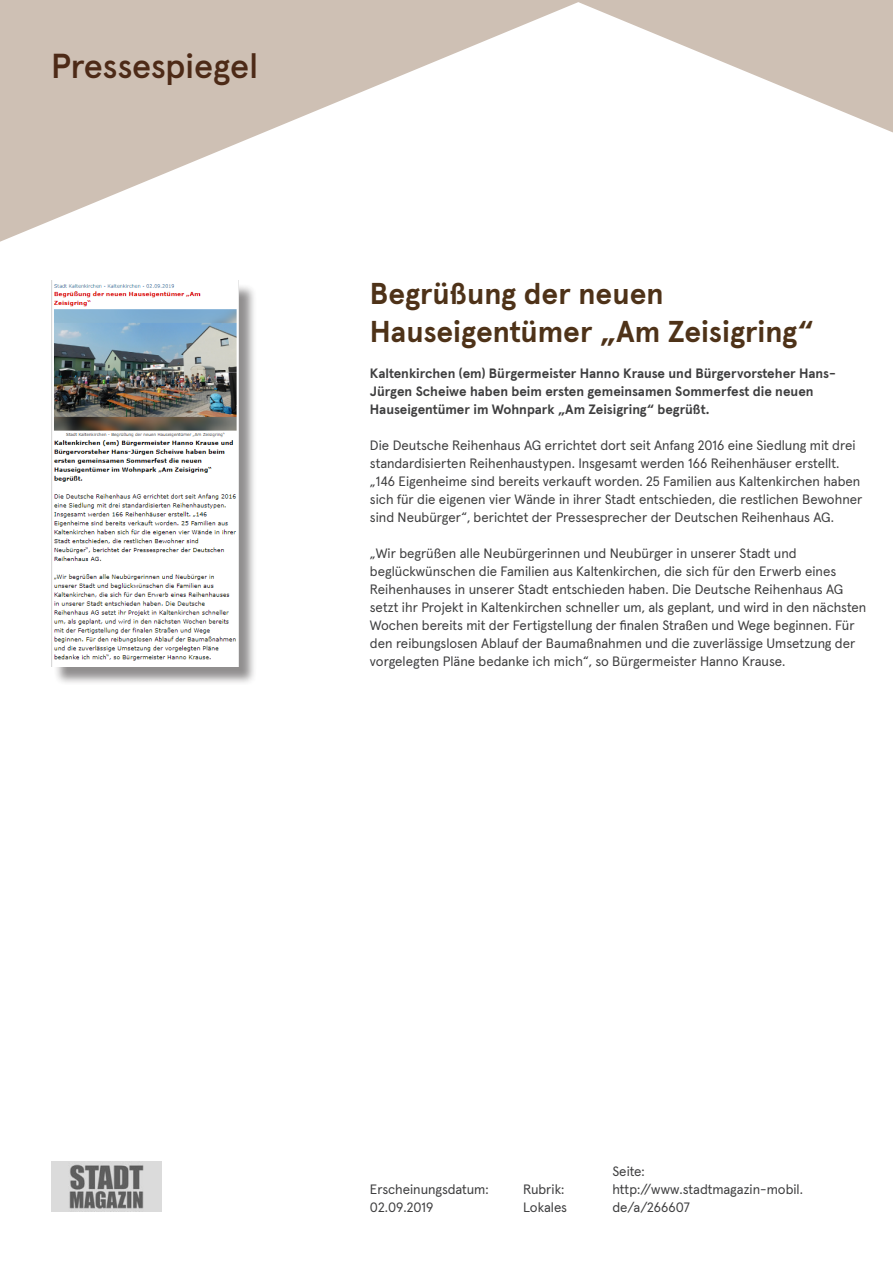
<style>
.page{position:relative;width:893px;height:1263px;background:#fff}
.page>*{position:absolute;margin:0;border:0;box-sizing:border-box;transform-origin:0 0}
._01_Headline{font:500 34.5px "Apercu Pro";letter-spacing:-.01em;color:#4d2a17}
._01_Headline-2{font:700 30px/37.5px "Apercu Pro";color:#4e3218}
._03_copy{font:13.5px/18px "Apercu Pro";color:#3e3e3f}
._03_copy-2{font:700 13.5px/18px "Apercu Pro";color:#3e3e3f}
</style>
<div class="page">
<img style="left:51px;top:1161px;width:110px;height:51px">
<svg style="left:0;top:0;width:893px;height:242px"></svg>
<div style="left:53px;top:283px;width:204px;height:402px;background:#231f20;opacity:.5"></div>
<img style="left:51px;top:281px;width:187px;height:386px">
<p class="_01_Headline" style="left:51px;top:39px;width:209px">Pressespiegel</p>
<p class="_01_Headline-2" style="left:370px;top:273px;width:445px">Begrüßung der neuen<br>Hauseigentümer „Am Zeisigring“</p>
<p class="_03_copy-2" style="left:370px;top:363px;width:468px">Kaltenkirchen (em) Bürgermeister Hanno Krause und Bürgervorsteher Hans-<br>Jürgen Scheiwe haben beim ersten gemeinsamen Sommerfest die neuen<br>Hauseigentümer im Wohnpark „Am Zeisigring“ begrüßt.</p>
<p class="_03_copy" style="left:370px;top:435px;width:494px">Die Deutsche Reihenhaus AG errichtet dort seit Anfang 2016 eine Siedlung mit drei standardisierten Reihenhaustypen. Insgesamt werden 166 Reihenhäuser erstellt. „146 Eigenheime sind bereits verkauft worden. 25 Familien aus Kaltenkirchen haben sich für die eigenen vier Wände in ihrer Stadt entschieden, die restlichen Bewohner sind Neubürger“, berichtet der Pressesprecher der Deutschen Reihenhaus AG.</p>
<p class="_03_copy" style="left:370px;top:543px;width:498px">„Wir begrüßen alle Neubürgerinnen und Neubürger in unserer Stadt und beglückwünschen die Familien aus Kaltenkirchen, die sich für den Erwerb eines Reihenhauses in unserer Stadt entschieden haben. Die Deutsche Reihenhaus AG setzt ihr Projekt in Kaltenkirchen schneller um, als geplant, und wird in den nächsten Wochen bereits mit der Fertigstellung der finalen Straßen und Wege beginnen. Für den reibungslosen Ablauf der Baumaßnahmen und die zuverlässige Umsetzung der vorgelegten Pläne bedanke ich mich“, so Bürgermeister Hanno Krause.</p>
<p class="_03_copy" style="left:370px;top:1179px;width:120px">Erscheinungsdatum:</p>
<p class="_03_copy" style="left:370px;top:1197px;width:65px">02.09.2019</p>
<p class="_03_copy" style="left:523px;top:1179px;width:43px">Rubrik:</p>
<p class="_03_copy" style="left:523px;top:1197px;width:46px">Lokales</p>
<p class="_03_copy" style="left:612px;top:1161px;width:34px">Seite:</p>
<p class="_03_copy" style="left:612px;top:1179px;width:192px">http://www.stadtmagazin-mobil. de/a/266607</p>
</div>
